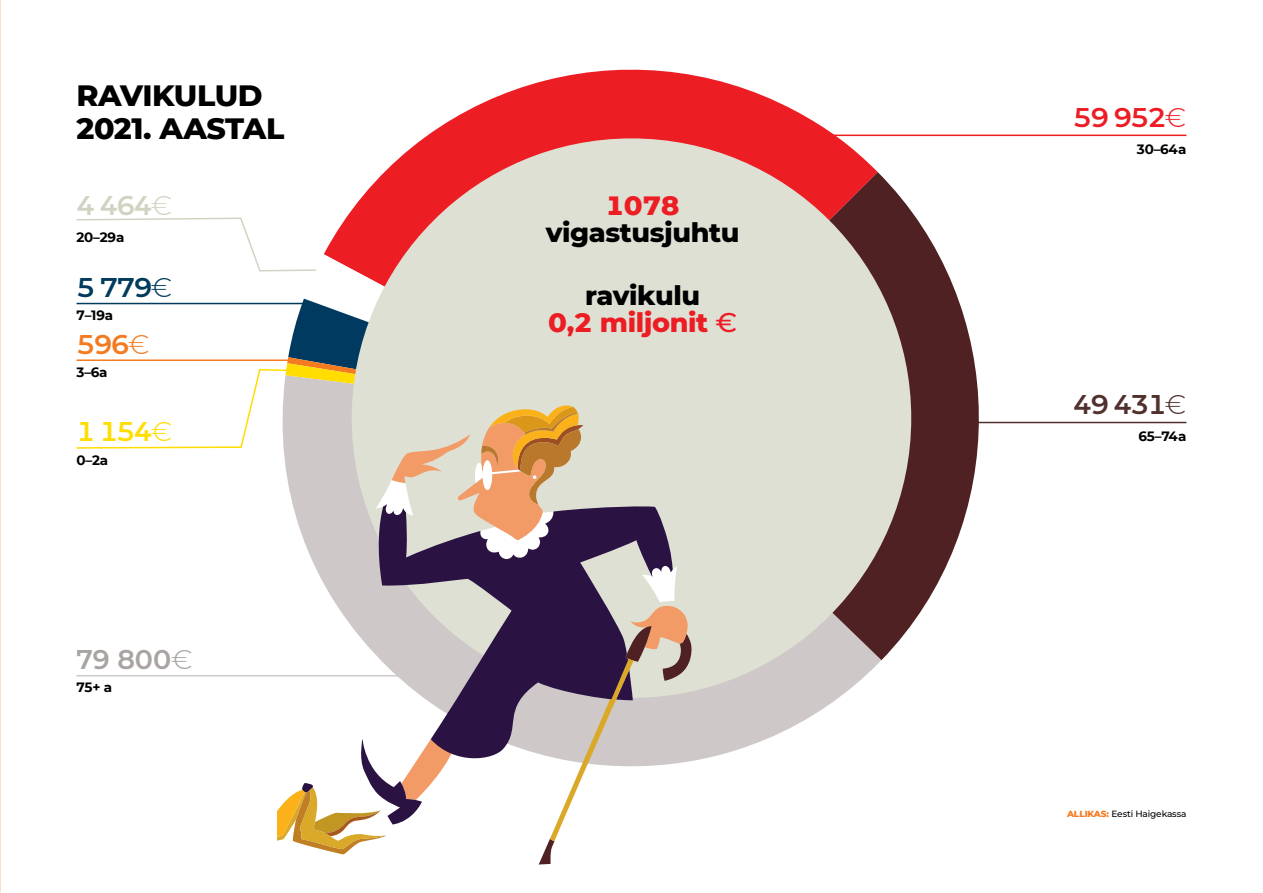
<style>
.page{position:relative;width:1263px;height:893px;background:#fff}
.page>*{position:absolute;margin:0;border:0;box-sizing:border-box;transform-origin:0 0}
.t1{font:800 30px/33px "Montserrat";letter-spacing:-.015em;color:#000}
.t2{font:800 27px/27px "Montserrat";letter-spacing:-.015em;color:#ed1d24;text-align:center}
.t3{font:800 27px "Montserrat";letter-spacing:-.015em;color:#000}
.t4{font:600 27px "Montserrat";color:#51302e}
.t5{font:600 27px "Montserrat";color:#a9a3a1}
.t6{font:600 27px "Montserrat";color:#ed1d24}
.t7{font:600 27px "Montserrat";color:#d1d3c2}
.t8{font:600 27px "Montserrat";color:#fd0}
.t9{font:600 27px "Montserrat";color:#003b5c}
.t10{font:600 27px "Montserrat";color:#f47b20}
.t11{font:700 13.5px "Montserrat";letter-spacing:-.015em;color:#000}
.t12{font:500 9px "Montserrat";letter-spacing:-.015em;color:#000}
.s1{font-weight:300}
.s2{color:#000}
.s3{font-weight:500}
.s4{font-weight:800;color:#f47b20}
</style>
<div class="page">
<svg style="left:76px;top:217px;width:228px;height:55px"></svg>
<hr style="left:770px;top:422px;width:416px;height:1px;background:#51302e">
<svg style="left:277px;top:559px;width:604px;height:202px"></svg>
<svg style="left:773px;top:172px;width:228px;height:488px;fill:#4f2123"></svg>
<svg style="left:324px;top:69px;width:554px;height:216px;fill:#ed1d24"></svg>
<svg style="left:304px;top:254px;width:101px;height:45px"></svg>
<div style="left:352px;top:138px;width:559px;height:560px;background:#dee0d4;border-radius:50%"></div>
<svg style="left:539px;top:566px;width:153px;height:298px"></svg>
<svg style="left:277px;top:739px;width:168px;height:116px"></svg>
<svg style="left:376px;top:506px;width:297px;height:259px"></svg>
<svg style="left:76px;top:299px;width:555px;height:260px"></svg>
<hr style="left:77px;top:675px;width:330px;height:1px;background:#cec9c8">
<hr style="left:77px;top:359px;width:219px;height:2px;background:#f47b20">
<hr style="left:816px;top:135px;width:370px;height:1px;background:#ed1d24">
<hr style="left:77px;top:303px;width:232px;height:1px;background:#003b5c">
<h1 class="t1" style="left:77px;top:77px;width:209px">RAVIKULUD<br>2021. AASTAL</h1>
<h2 class="t7" style="left:77px;top:187px;width:97px">4 464<span class="s1">€</span></h2>
<p class="t11" style="left:77px;top:227px;width:49px">20–29a</p>
<h2 class="t9" style="left:77px;top:268px;width:97px">5 779<span class="s1">€</span></h2>
<p class="t11" style="left:77px;top:306px;width:38px">7–19a</p>
<h2 class="t10" style="left:77px;top:325px;width:75px">596<span class="s1">€</span></h2>
<p class="t11" style="left:77px;top:363px;width:33px">3–6a</p>
<h2 class="t8" style="left:77px;top:412px;width:97px">1 154<span class="s1">€</span></h2>
<p class="t11" style="left:77px;top:450px;width:33px">0–2a</p>
<h2 class="t5" style="left:77px;top:640px;width:118px">79 800<span class="s1">€</span></h2>
<p class="t11" style="left:77px;top:678px;width:37px">75+ a</p>
<h2 class="t2" style="left:605px;top:191px;width:76px">1078</h2>
<h2 class="t3" style="left:546px;top:213px;width:195px">vigastusjuhtu</h2>
<h2 class="t2" style="left:548px;top:281px;width:190px"><span class="s2">ravikulu<br></span>0,2 miljonit <span class="s3">€</span></h2>
<h2 class="t6" style="left:1073px;top:98px;width:115px">59 952<span class="s1">€</span></h2>
<p class="t11" style="left:1137px;top:139px;width:51px">30–64a</p>
<h2 class="t4" style="left:1073px;top:386px;width:115px">49 431<span class="s1">€</span></h2>
<p class="t11" style="left:1138px;top:426px;width:49px">65–74a</p>
<p class="t12" style="left:1067px;top:808px;width:121px"><span class="s4">ALLIKAS:</span> Eesti Haigekassa</p>
</div>
